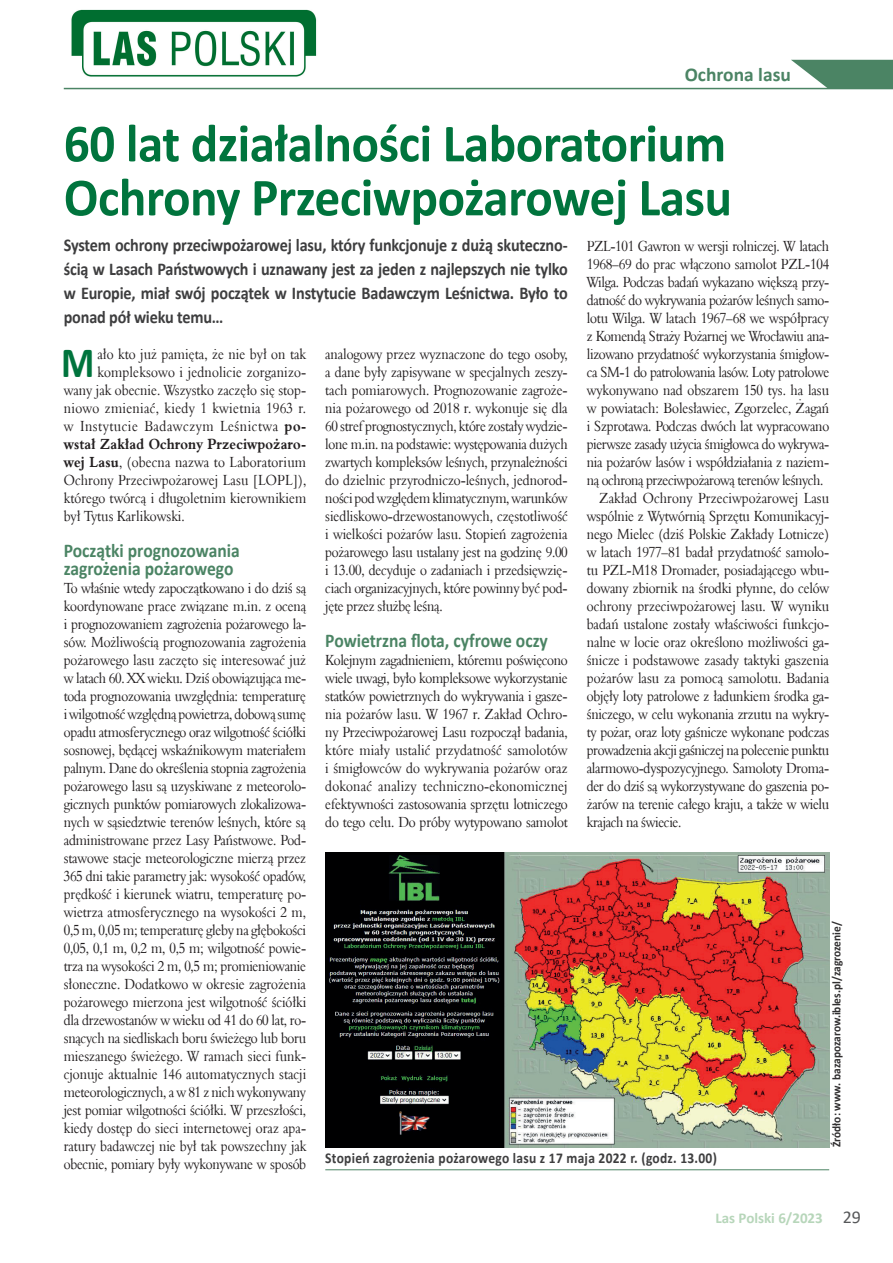
<style>
.page{position:relative;width:893px;height:1263px;background:#fff}
.page>*{position:absolute;margin:0;border:0;box-sizing:border-box;transform-origin:0 0}
.Tytuł_2021{font:700 54px/54px "Calibri";letter-spacing:-.01em;color:#00743d;scale:.95 1}
.TXT-podstawowy-INICJ{font:700 43.35px "Calibri";color:#00743d;scale:.88 1}
.Srodtytul{font:700 19.5px/18px "Calibri";color:#4b8464;scale:.9 1}
.Winieta_P{font:700 19.5px "Calibri";color:#4b8464}
.Lead_2021{font:700 18px/24px "Calibri";letter-spacing:-.01em;color:#3e3e3f;text-align:justify;scale:.9 1}
.TXT-podstawowy_bez-w{font:15px/18px "Aldine 401 EU";letter-spacing:-.02em;color:#231f20;text-align:justify;scale:.88 1}
.TXT-podstawowy{font:15px/18px "Aldine 401 EU";letter-spacing:-.02em;color:#231f20;text-align:justify;scale:.88 1}
.TXT-podstawowy-INICJ-2{font:15px "Aldine 401 EU";letter-spacing:.005em;color:#231f20;scale:.88 1}
.Podpis_FOTO_linia_po{font:700 15px "Calibri";letter-spacing:.02em;color:#3e3e3f;scale:.9 1}
.TXT-podstawowy-INICJ-3{font:15px "Aldine 401 EU";letter-spacing:.025em;color:#231f20;scale:.88 1}
.TXT-podstawowy-INICJ-4{font:15px "Aldine 401 EU";letter-spacing:.035em;color:#231f20;scale:.88 1}
.TXT-podstawowy-INICJ-5{font:700 15px "Aldine 401 EU";letter-spacing:.005em;color:#231f20;scale:.88 1}
.t1{font:700 15px "Calibri";color:#b7d6ba}
.Fotograf_2021{font:700 12px "Calibri";color:#312f30;scale:.95 1}
.s1{font-weight:700}
.s2{font-weight:400;font-size:18px;color:#57585a}
</style>
<div class="page">
<img style="left:325px;top:853px;width:504px;height:294px">
<hr style="left:325px;top:1169px;width:504px;height:1px;background:#4b8464">
<hr style="left:64px;top:88px;width:829px;height:1px;background:#4b8464">
<svg style="left:791px;top:60px;width:102px;height:28px"></svg>
<img style="left:71px;top:9px;width:246px;height:68px">
<p class="Winieta_P" style="left:685px;top:61px;width:108px">Ochrona lasu</p>
<p class="Tytuł_2021" style="left:64px;top:116px;width:705px">60 lat działalności Laboratorium<br>Ochrony Przeciwpożarowej Lasu</p>
<p class="Lead_2021" style="left:64px;top:233px;width:561px">System ochrony przeciwpożarowej lasu, który funkcjonuje z dużą skuteczno&shy;ścią w Lasach Państwowych i uznawany jest za jeden z najlepszych nie tylko w Europie, miał swój początek w Instytucie Badawczym Leśnictwa. Było to ponad pół wieku temu…</p>
<p class="TXT-podstawowy_bez-w" style="left:587px;top:237px;width:277px">PZL-101 Gawron w wersji rolniczej. W latach 1968–69 do prac włączono samolot PZL-104<br>Wilga. Podczas badań wykazano większą przy&shy;datność do wykrywania pożarów leśnych samo&shy;lotu Wilga. W latach 1967–68 we współpracy z Komendą Straży Pożarnej we Wrocławiu ana&shy;lizowano przydatność wykorzystania śmigłow&shy;ca SM-1 do patrolowania lasów. Loty patrolowe wykonywano nad obszarem 150 tys. ha lasu w powiatach: Bolesławiec, Zgorzelec, Żagań i Szprotawa. Podczas dwóch lat wypracowano pierwsze zasady użycia śmigłowca do wykrywa&shy;nia pożarów lasów i współdziałania z naziem&shy;ną ochroną przeciwpożarową terenów leśnych.</p>
<p class="TXT-podstawowy" style="left:587px;top:489px;width:277px;text-indent:13px">Zakład Ochrony Przeciwpożarowej Lasu wspólnie z Wytwórnią Sprzętu Komunikacyj&shy;nego Mielec (dziś Polskie Zakłady Lotnicze) w latach 1977–81 badał przydatność samolo&shy;tu PZL-M18 Dromader, posiadającego wbu&shy;dowany zbiornik na środki płynne, do celów ochrony przeciwpożarowej lasu. W wyniku badań ustalone zostały właściwości funkcjo&shy;nalne w locie oraz określono możliwości ga&shy;śnicze i podstawowe zasady taktyki gaszenia pożarów lasu za pomocą samolotu. Badania objęły loty patrolowe z ładunkiem środka ga&shy;śniczego, w celu wykonania zrzutu na wykry&shy;ty pożar, oraz loty gaśnicze wykonane podczas prowadzenia akcji gaśniczej na polecenie punktu alarmowo-dyspozycyjnego. Samoloty Droma&shy;der do dziś są wykorzystywane do gaszenia po&shy;żarów na terenie całego kraju, a także w wielu krajach na świecie.</p>
<p class="TXT-podstawowy-INICJ" style="left:61px;top:332px;width:39px">M</p>
<p class="TXT-podstawowy-INICJ-2" style="left:97px;top:345px;width:239px">ało kto już pamięta, że nie był on tak</p>
<p class="TXT-podstawowy_bez-w" style="left:325px;top:345px;width:277px">analogowy przez wyznaczone do tego osoby, a dane były zapisywane w specjalnych zeszy&shy;tach pomiarowych. Prognozowanie zagroże&shy;nia pożarowego od 2018 r. wykonuje się dla 60 stref prognostycznych, które zostały wydzie&shy;lone m.in. na podstawie: występowania dużych zwartych kompleksów leśnych, przynależności do dzielnic przyrodniczo-leśnych, jednorod&shy;ności pod względem klimatycznym, warunków siedliskowo-drzewostanowych, częstotliwość i wielkości pożarów lasu. Stopień zagrożenia pożarowego lasu ustalany jest na godzinę 9.00 i 13.00, decyduje o zadaniach i przedsięwzię&shy;ciach organizacyjnych, które powinny być pod&shy;jęte przez służbę leśną.</p>
<p class="Srodtytul" style="left:325px;top:632px;width:249px">Powietrzna flota, cyfrowe oczy</p>
<p class="TXT-podstawowy_bez-w" style="left:325px;top:651px;width:277px">Kolejnym zagadnieniem, któremu poświęcono wiele uwagi, było kompleksowe wykorzystanie statków powietrznych do wykrywania i gasze&shy;nia pożarów lasu. W 1967 r. Zakład Ochro&shy;ny Przeciwpożarowej Lasu rozpoczął badania, które miały ustalić przydatność samolotów i śmigłowców do wykrywania pożarów oraz dokonać analizy techniczno-ekonomicznej efektywności zastosowania sprzętu lotniczego do tego celu. Do próby wytypowano samolot</p>
<p class="TXT-podstawowy-INICJ-2" style="left:97px;top:363px;width:239px">kompleksowo i jednolicie zorganizo-</p>
<p class="TXT-podstawowy-INICJ-2" style="left:64px;top:381px;width:277px">wany jak obecnie. Wszystko zaczęło się stop-</p>
<p class="TXT-podstawowy-INICJ-3" style="left:64px;top:399px;width:277px">niowo zmieniać, kiedy 1 kwietnia 1963 r.</p>
<p class="TXT-podstawowy-INICJ-4" style="left:64px;top:417px;width:277px">w Instytucie Badawczym Leśnictwa <span class="s1">po-</span></p>
<p class="TXT-podstawowy-INICJ-5" style="left:64px;top:435px;width:277px">wstał Zakład Ochrony Przeciwpożaro-</p>
<p class="TXT-podstawowy-INICJ-2" style="left:64px;top:453px;width:277px"><span class="s1">wej Lasu</span>, (obecna nazwa to Laboratorium</p>
<p class="TXT-podstawowy-INICJ-2" style="left:64px;top:471px;width:277px">Ochrony Przeciwpożarowej Lasu [LOPL]),</p>
<p class="TXT-podstawowy-INICJ-2" style="left:64px;top:489px;width:277px">którego twórcą i długoletnim kierownikiem</p>
<p class="TXT-podstawowy-INICJ-2" style="left:64px;top:507px;width:139px">był Tytus Karlikowski.</p>
<p class="Srodtytul" style="left:64px;top:542px;width:197px">Początki prognozowania zagrożenia pożarowego</p>
<p class="TXT-podstawowy_bez-w" style="left:64px;top:579px;width:277px">To właśnie wtedy zapoczątkowano i do dziś są koordynowane prace związane m.in. z oceną i prognozowaniem zagrożenia pożarowego la&shy;sów. Możliwością prognozowania zagrożenia pożarowego lasu zaczęto się interesować już w latach 60. XX wieku. Dziś obowiązująca me&shy;toda prognozowania uwzględnia: temperaturę i wilgotność względną powietrza, dobową sumę opadu atmosferycznego oraz wilgotność ściółki sosnowej, będącej wskaźnikowym materiałem palnym. Dane do określenia stopnia zagrożenia pożarowego lasu są uzyskiwane z meteorolo&shy;gicznych punktów pomiarowych zlokalizowa&shy;nych w sąsiedztwie terenów leśnych, które są administrowane przez Lasy Państwowe. Pod&shy;stawowe stacje meteorologiczne mierzą przez 365 dni takie parametry jak: wysokość opadów, prędkość i kierunek wiatru, temperaturę po&shy;wietrza atmosferycznego na wysokości 2 m, 0,5 m, 0,05 m; temperaturę gleby na głębokości 0,05, 0,1 m, 0,2 m, 0,5 m; wilgotność powie&shy;trza na wysokości 2 m, 0,5 m; promieniowanie słoneczne. Dodatkowo w okresie zagrożenia pożarowego mierzona jest wilgotność ściółki dla drzewostanów w wieku od 41 do 60 lat, ro&shy;snących na siedliskach boru świeżego lub boru mieszanego świeżego. W ramach sieci funk&shy;cjonuje aktualnie 146 automatycznych stacji meteorologicznych, a w 81 z nich wykonywany jest pomiar wilgotności ściółki. W przeszłości, kiedy dostęp do sieci internetowej oraz apa&shy;ratury badawczej nie był tak powszechny jak obecnie, pomiary były wykonywane w sposób</p>
<p class="Fotograf_2021" style="left:828px;top:1147px;width:239px;rotate:-90deg">Źródło: www. bazapozarow.ibles.pl/zagrozenie/</p>
<p class="Podpis_FOTO_linia_po" style="left:325px;top:1148px;width:437px">Stopień zagrożenia pożarowego lasu z 17 maja 2022 r. (godz. 13.00)</p>
<p class="t1" style="left:715px;top:1208px;width:147px">Las Polski 6/2023 <span class="s2">29</span></p>
</div>
